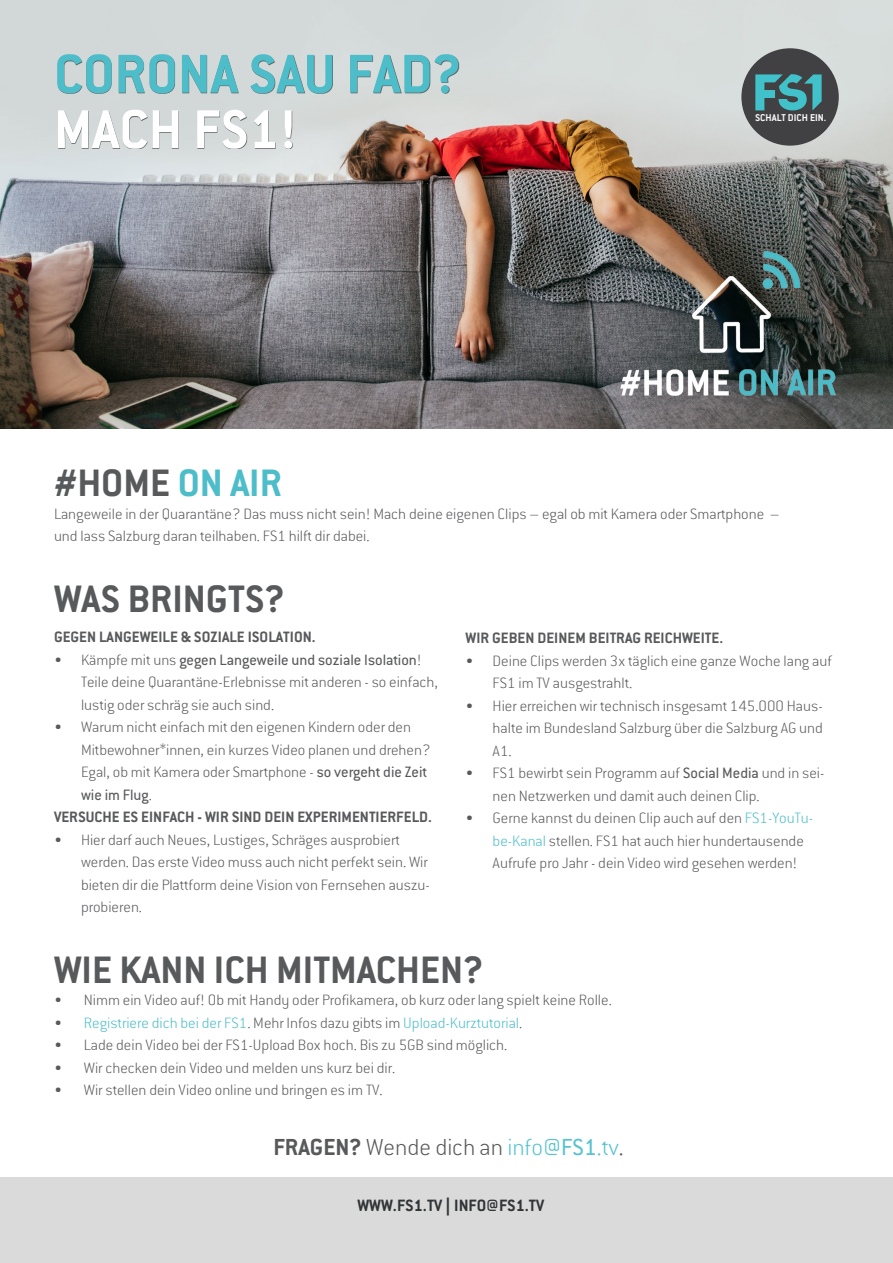
<style>
.page{position:relative;width:893px;height:1263px;background:#fff}
.page>*{position:absolute;margin:0;border:0;box-sizing:border-box;transform-origin:0 0}
.t1{font:700 60px "Conduit ITC";color:#4cbdc9}
.t2{font:700 60px "Conduit ITC";color:#fff}
.t3{font:700 42px "Conduit ITC";color:#58595b}
.t4{font:200 25.5px "Conduit ITC";color:#58595b}
.t5{font:700 18px "Conduit ITC";color:#323537}
.t6{font:200 16.5px/22.5px "Conduit ITC";color:#58595b}
.t7{font:700 16.5px "Conduit ITC";color:#58595b}
.t8{font:200 16.5px "Conduit ITC";color:#4cbdc9}
.t9{font:16.5px "Conduit ITC";color:#58595b}
.t10{font:700 11.85px "Conduit ITC";color:#f7f7f8}
.t11{font:700 10.95px "Conduit ITC";color:#f7f7f8}
.s1{color:#4cbdc9}
.s2{font-weight:400}
.s3{font-weight:200}
.s4{color:#58595b}
.s5{font-weight:700}
.s6{color:#57c3ce}
.s7{font-weight:400;color:#57c3ce}
.s8{font-family:"Myriad"}
</style>
<div class="page">
<div style="left:0;top:1177px;width:893px;height:86px;background:#d9dad9"></div>
<img style="left:0;top:0;width:893px;height:428px">
<img style="left:620px;top:252px;width:217px;height:152px">
<div style="left:58px;top:55px;width:401px;height:94px;background:#000;opacity:.57"></div>
<div style="left:741px;top:48px;width:98px;height:98px;background:#414042;border-radius:50%"></div>
<svg style="left:744px;top:64px;width:78px;height:46px"></svg>
<h1 class="t1" style="left:54px;top:38px;width:409px">CORONA SAU FAD?</h1>
<h1 class="t2" style="left:54px;top:93px;width:245px">MACH FS 1!</h1>
<p class="t10" style="left:743px;top:105px;width:79px">SCHALT DICH EIN.</p>
<p class="t11" style="left:755px;top:111px;width:73px">SCHALT DICH EIN.</p>
<h2 class="t3" style="left:54px;top:458px;width:229px">#HOME <span class="s1">ON AIR</span></h2>
<p class="t6" style="left:54px;top:502px;width:727px">Langeweile in der Quarantäne? Das muss nicht sein! Mach deine eigenen Clips – egal ob mit Kamera oder Smartphone – und lass Salzburg daran teilhaben. FS1 hilft dir dabei.</p>
<h2 class="t3" style="left:54px;top:574px;width:232px">WAS BRINGTS?</h2>
<p class="t7" style="left:54px;top:627px;width:263px">GEGEN LANGEWEILE &amp; SOZIALE ISOLATION.</p>
<p class="t6" style="left:81px;top:648px;width:358px;text-indent:-27px">• Kämpfe mit uns <span class="s2">gegen Langeweile und soziale Isolation</span>!<br>Teile deine Quarantäne-Erlebnisse mit anderen - so einfach, lustig oder schräg sie auch sind.</p>
<p class="t6" style="left:54px;top:715px;width:359px">• Warum nicht einfach mit den eigenen Kindern oder den</p>
<p class="t6" style="left:81px;top:738px;width:351px">Mitbewohner*innen, ein kurzes Video planen und drehen?</p>
<p class="t6" style="left:81px;top:760px;width:348px">Egal, ob mit Kamera oder Smartphone - <span class="s2">so vergeht die Zeit</span></p>
<p class="t9" style="left:81px;top:785px;width:72px">wie im Flug<span class="s3">.</span></p>
<p class="t7" style="left:54px;top:807px;width:379px">VERSUCHE ES EINFACH - WIR SIND DEIN EXPERIMENTIERFELD.</p>
<p class="t6" style="left:81px;top:828px;width:350px;text-indent:-27px">• Hier darf auch Neues, Lustiges, Schräges ausprobiert werden. Das erste Video muss auch nicht perfekt sein. Wir bieten dir die Plattform deine Vision von Fernsehen auszu&shy;probieren.</p>
<p class="t7" style="left:466px;top:628px;width:259px">WIR GEBEN DEINEM BEITRAG REICHWEITE.</p>
<p class="t6" style="left:493px;top:649px;width:341px;text-indent:-27px">• Deine Clips werden 3x täglich eine ganze Woche lang auf<br>FS1 im TV ausgestrahlt.</p>
<p class="t6" style="left:493px;top:694px;width:332px;text-align:justify;text-indent:-27px">• Hier erreichen wir technisch insgesamt 145.000 Haus&shy;halte im Bundesland Salzburg über die Salzburg AG und A1.</p>
<p class="t6" style="left:493px;top:761px;width:333px;text-indent:-27px">• FS1 bewirbt sein Programm auf <span class="s2">Social Media</span> und in sei&shy;nen Netzwerken und damit auch deinen Clip.</p>
<p class="t6" style="left:493px;top:806px;width:322px;text-indent:-27px">• Gerne kannst du deinen Clip auch auf den <span class="s1">FS1-YouTu&shy;be-Kanal</span> stellen. FS1 hat auch hier hundertausende<br>Aufrufe pro Jahr - dein Video wird gesehen werden!</p>
<h2 class="t3" style="left:54px;top:944px;width:431px">WIE KANN ICH MITMACHEN?</h2>
<p class="t6" style="left:54px;top:988px;width:559px">• Nimm ein Video auf! Ob mit Handy oder Profikamera, ob kurz oder lang spielt keine Rolle.</p>
<p class="t8" style="left:54px;top:1013px;width:470px"><span class="s4">•</span> Registriere dich bei der FS1<span class="s4">. Mehr Infos dazu gibts im</span> Upload-Kurztutorial<span class="s4">.</span></p>
<p class="t6" style="left:54px;top:1033px;width:455px">• Lade dein Video bei der FS1-Upload Box hoch. Bis zu 5GB sind möglich.</p>
<p class="t6" style="left:54px;top:1056px;width:343px">• Wir checken dein Video und melden uns kurz bei dir.</p>
<p class="t6" style="left:54px;top:1078px;width:330px">• Wir stellen dein Video online und bringen es im TV.</p>
<h3 class="t4" style="left:273px;top:1131px;width:352px"><span class="s5">FRAGEN?</span> Wende dich an <span class="s6">info@</span><span class="s7">FS1</span><span class="s6">.tv</span>.</h3>
<p class="t5" style="left:357px;top:1194px;width:188px">WWW.FS1.TV <span class="s8">|</span> INFO@FS1.TV</p>
</div>
